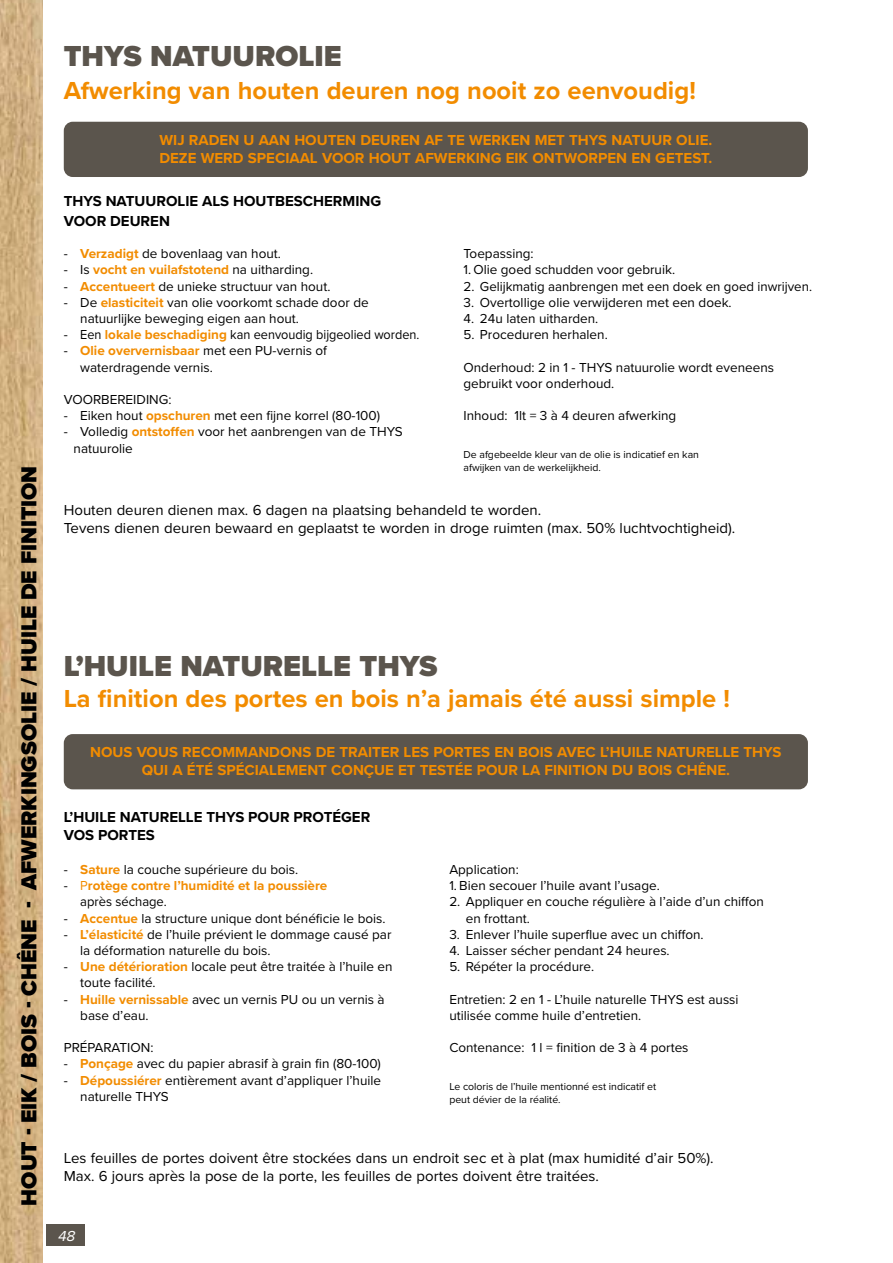
<style>
.page{position:relative;width:893px;height:1263px;background:#fff}
.page>*{position:absolute;margin:0;border:0;box-sizing:border-box;transform-origin:0 0}
.t1{font:900 30px "Proxima Nova";color:#5b554d}
.t2{font:700 25.5px "Proxima Nova";color:#f28c00}
.t3{font:900 22.5px "Proxima Nova";color:#000}
.t4{font:15px/18px "Proxima Nova";color:#000}
.t5{font:700 15px/18px "Proxima Nova";color:#f28c00}
.t6{font:700 15px/19.8px "Proxima Nova";color:#000}
.t7{font:italic 15px "Proxima Nova";color:#fff}
.t8{font:13.5px/16.2px "Proxima Nova";color:#000}
.t9{font:700 13.5px/16.2px "Proxima Nova";color:#f28c00}
.t10{font:10.5px/12.6px "Proxima Nova";color:#000}
.s1{font-weight:700;color:#f28c00}
.s2{font-weight:400;color:#000}
.s3{font-weight:400}
</style>
<div class="page">
<div style="left:64px;top:734px;width:744px;height:55px;background:#5b554d;border-radius:9px"></div>
<div style="left:64px;top:122px;width:744px;height:55px;background:#5b554d;border-radius:9px"></div>
<img style="left:0;top:0;width:43px;height:1263px">
<div style="left:47px;top:1225px;width:38px;height:21px;background:#5b554d"></div>
<h3 class="t3" style="left:17px;top:1205px;width:741px;rotate:-90deg">HOUT - EIK / BOIS - CHÊNE - AFWERKINGSOLIE / HUILE DE FINITION</h3>
<h1 class="t1" style="left:64px;top:40px;width:279px">THYS NATUUROLIE</h1>
<h2 class="t2" style="left:64px;top:77px;width:634px">Afwerking van houten deuren nog nooit zo eenvoudig!</h2>
<p class="t5" style="left:159px;top:131px;width:554px">WIJ RADEN U AAN HOUTEN DEUREN AF TE WERKEN MET THYS NATUUR OLIE.<br>DEZE WERD SPECIAAL VOOR HOUT AFWERKING EIK ONTWORPEN EN GETEST.</p>
<p class="t6" style="left:64px;top:191px;width:319px">THYS NATUUROLIE ALS HOUTBESCHERMING<br>VOOR DEUREN</p>
<p class="t8" style="left:64px;top:246px;width:219px">- <span class="s1">Verzadigt</span> de bovenlaag van hout.</p>
<p class="t9" style="left:64px;top:262px;width:251px"><span class="s2">- Is</span> vocht en vuilafstotend <span class="s2">na uitharding.</span></p>
<p class="t8" style="left:64px;top:278px;width:268px">- <span class="s1">Accentueert</span> de unieke structuur van hout.</p>
<p class="t8" style="left:80px;top:294px;width:290px;text-indent:-16px">- De <span class="s1">elasticiteit</span> van olie voorkomt schade door de natuurlijke beweging eigen aan hout.</p>
<p class="t8" style="left:64px;top:327px;width:357px">- Een <span class="s1">lokale beschadiging</span> kan eenvoudig bijgeolied worden.</p>
<p class="t8" style="left:80px;top:343px;width:248px;text-indent:-16px">- <span class="s1">Olie oververnisbaar</span> met een PU-vernis of waterdragende vernis.</p>
<p class="t8" style="left:64px;top:391px;width:109px">VOORBEREIDING:</p>
<p class="t8" style="left:64px;top:408px;width:318px">- Eiken hout <span class="s1">opschuren</span> met een fijne korrel (80-100)</p>
<p class="t8" style="left:74px;top:424px;width:331px;text-indent:-10px">- Volledig <span class="s1">ontstoffen</span> voor het aanbrengen van de THYS natuurolie</p>
<p class="t8" style="left:463px;top:246px;width:72px">Toepassing:</p>
<p class="t8" style="left:463px;top:262px;width:213px">1. Olie goed schudden voor gebruik.</p>
<p class="t8" style="left:463px;top:278px;width:350px">2. Gelijkmatig aanbrengen met een doek en goed inwrijven.</p>
<p class="t8" style="left:463px;top:294px;width:270px">3. Overtollige olie verwijderen met een doek.</p>
<p class="t8" style="left:463px;top:310px;width:136px">4. 24u laten uitharden.</p>
<p class="t8" style="left:463px;top:327px;width:146px">5. Proceduren herhalen.</p>
<p class="t8" style="left:463px;top:359px;width:312px">Onderhoud: 2 in 1 - THYS natuurolie wordt eveneens gebruikt voor onderhoud.</p>
<p class="t8" style="left:463px;top:408px;width:214px">Inhoud: 1lt = 3 à 4 deuren afwerking</p>
<p class="t10" style="left:463px;top:448px;width:237px">De afgebeelde kleur van de olie is indicatief en kan afwijken van de werkelijkheid.</p>
<p class="t4" style="left:64px;top:501px;width:673px">Houten deuren dienen max. 6 dagen na plaatsing behandeld te worden.<br>Tevens dienen deuren bewaard en geplaatst te worden in droge ruimten (max. 50% luchtvochtigheid).</p>
<h1 class="t1" style="left:64px;top:650px;width:375px">L’HUILE NATURELLE THYS</h1>
<h2 class="t2" style="left:64px;top:684px;width:668px">La finition des portes en bois n’a jamais été aussi simple !</h2>
<p class="t5" style="left:90px;top:743px;width:693px;text-align:center">NOUS VOUS RECOMMANDONS DE TRAITER LES PORTES EN BOIS AVEC L’HUILE NATURELLE THYS<br>QUI A ÉTÉ SPÉCIALEMENT CONÇUE ET TESTÉE POUR LA FINITION DU BOIS CHÊNE.</p>
<p class="t6" style="left:64px;top:808px;width:308px;line-height:18px">L’HUILE NATURELLE THYS POUR PROTÉGER<br>VOS PORTES</p>
<p class="t8" style="left:64px;top:861px;width:236px">- <span class="s1">Sature</span> la couche supérieure du bois.</p>
<p class="t9" style="left:80px;top:877px;width:249px;text-indent:-16px"><span class="s2">-</span> <span class="s3">P</span>rotège contre l’humidité et la poussière <span class="s2">après séchage.</span></p>
<p class="t8" style="left:64px;top:910px;width:323px">- <span class="s1">Accentue</span> la structure unique dont bénéficie le bois.</p>
<p class="t8" style="left:80px;top:926px;width:313px;text-indent:-16px">- <span class="s1">L’élasticité</span> de l’huile prévient le dommage causé par la déformation naturelle du bois.</p>
<p class="t8" style="left:80px;top:958px;width:314px;text-indent:-16px">- <span class="s1">Une détérioration</span> locale peut être traitée à l’huile en toute facilité.</p>
<p class="t8" style="left:80px;top:991px;width:306px;text-indent:-16px">- <span class="s1">Huille vernissable</span> avec un vernis PU ou un vernis à base d’eau.</p>
<p class="t8" style="left:64px;top:1039px;width:91px">PRÉPARATION:</p>
<p class="t8" style="left:64px;top:1056px;width:319px">- <span class="s1">Ponçage</span> avec du papier abrasif à grain fin (80-100)</p>
<p class="t8" style="left:80px;top:1072px;width:302px;text-indent:-16px">- <span class="s1">Dépoussiérer</span> entièrement avant d’appliquer l’huile naturelle THYS</p>
<p class="t8" style="left:449px;top:861px;width:71px">Application:</p>
<p class="t8" style="left:449px;top:877px;width:212px">1. Bien secouer l’huile avant l’usage.</p>
<p class="t8" style="left:466px;top:894px;width:300px;text-indent:-16px">2. Appliquer en couche régulière à l’aide d’un chiffon en frottant.</p>
<p class="t8" style="left:449px;top:926px;width:256px">3. Enlever l’huile superflue avec un chiffon.</p>
<p class="t8" style="left:449px;top:942px;width:222px">4. Laisser sécher pendant 24 heures.</p>
<p class="t8" style="left:449px;top:958px;width:146px">5. Répéter la procédure.</p>
<p class="t8" style="left:449px;top:991px;width:291px">Entretien: 2 en 1 - L’huile naturelle THYS est aussi utilisée comme huile d’entretien.</p>
<p class="t8" style="left:449px;top:1039px;width:241px">Contenance: 1 l = finition de 3 à 4 portes</p>
<p class="t10" style="left:449px;top:1080px;width:208px">Le coloris de l’huile mentionné est indicatif et peut dévier de la réalité.</p>
<p class="t4" style="left:64px;top:1149px;width:651px">Les feuilles de portes doivent être stockées dans un endroit sec et à plat (max humidité d’air 50%).<br>Max. 6 jours après la pose de la porte, les feuilles de portes doivent être traitées.</p>
<p class="t7" style="left:57px;top:1228px;width:22px">48</p>
</div>
